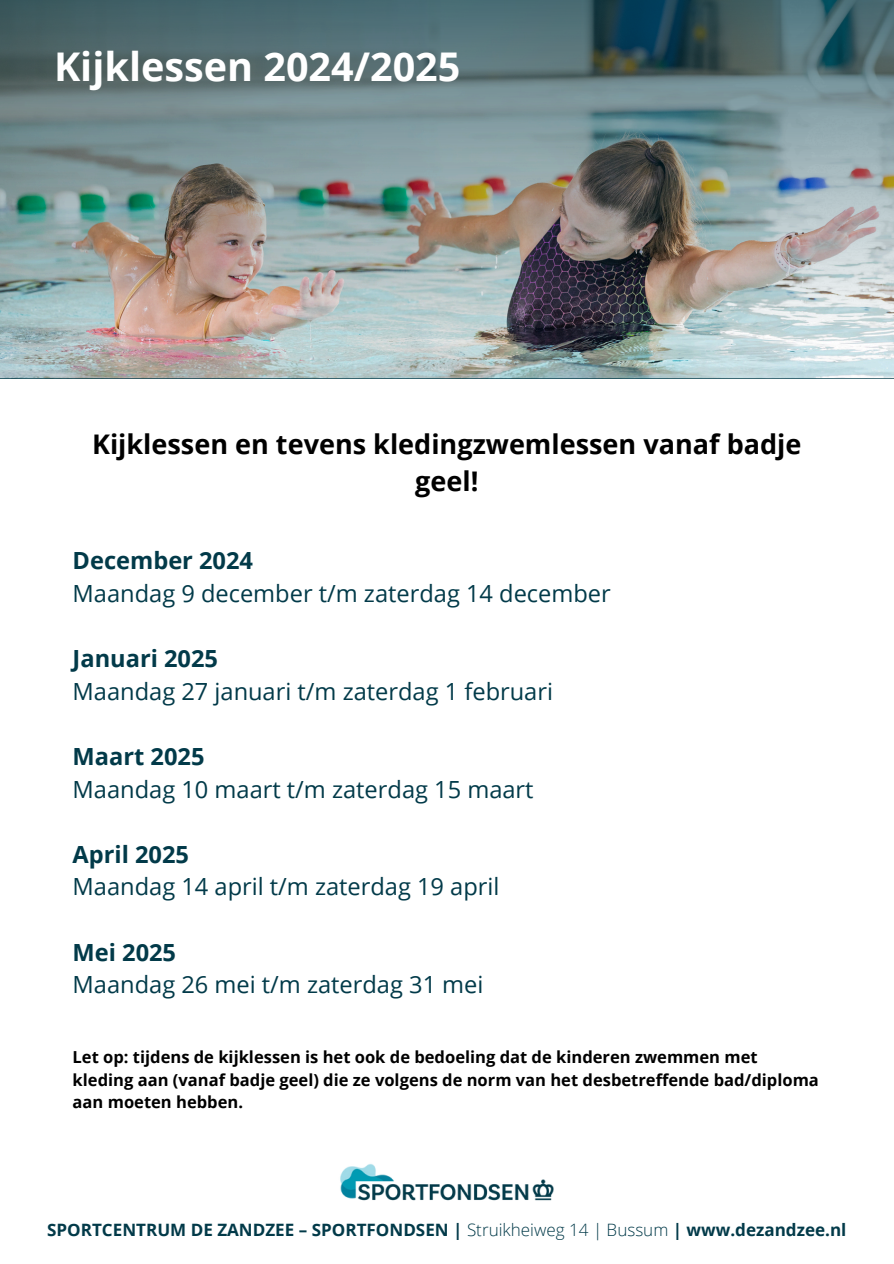
<style>
.page{position:relative;width:894px;height:1264px;background:#fff}
.page>*{position:absolute;margin:0;border:0;box-sizing:border-box;transform-origin:0 0}
.t1{font:700 39.6px "Open Sans";color:#fff}
.t2{font:700 27px/37.2px "Open Sans";color:#000;text-align:center}
.t3{font:23.7px/32.7px "Open Sans";color:#023a49}
.t4{font:700 17.1px "Open Sans";color:#023a49}
.t5{font:700 16.5px/22.5px "Open Sans";color:#000}
.s1{font-weight:700}
.s2{font-weight:300}
</style>
<div class="page">
<img style="left:0;top:0;width:893px;height:378px">
<img style="left:340px;top:1164px;width:214px;height:37px">
<h3 class="t1" style="left:54px;top:38px;width:408px">Kijklessen 2024/2025</h3>
<p class="t2" style="left:92px;top:425px;width:710px">Kijklessen en tevens kledingzwemlessen vanaf badje geel!</p>
<p class="t3" style="left:73px;top:543px;width:539px"><span class="s1">December 2024<br></span>Maandag 9 december t/m zaterdag 14 december</p>
<p class="t3" style="left:73px;top:641px;width:481px"><span class="s1">Januari 2025<br></span>Maandag 27 januari t/m zaterdag 1 februari</p>
<h1 class="t3" style="left:73px;top:739px;width:462px"><span class="s1">Maart 2025<br></span>Maandag 10 maart t/m zaterdag 15 maart</h1>
<h2 class="t3" style="left:73px;top:837px;width:428px"><span class="s1">April 2025<br></span>Maandag 14 april t/m zaterdag 19 april</h2>
<h3 class="t3" style="left:73px;top:935px;width:412px"><span class="s1">Mei 2025<br></span>Maandag 26 mei t/m zaterdag 31 mei</h3>
<h4 class="t5" style="left:73px;top:1045px;width:747px">Let op: tijdens de kijklessen is het ook de bedoeling dat de kinderen zwemmen met kleding aan (vanaf badje geel) die ze volgens de norm van het desbetreffende bad/diploma aan moeten hebben.</h4>
<h3 class="t4" style="left:47px;top:1217px;width:800px">SPORTCENTRUM DE ZANDZEE – SPORTFONDSEN | <span class="s2">Struikheiweg 14 | Bussum</span> | www.dezandzee.nl</h3>
</div>
